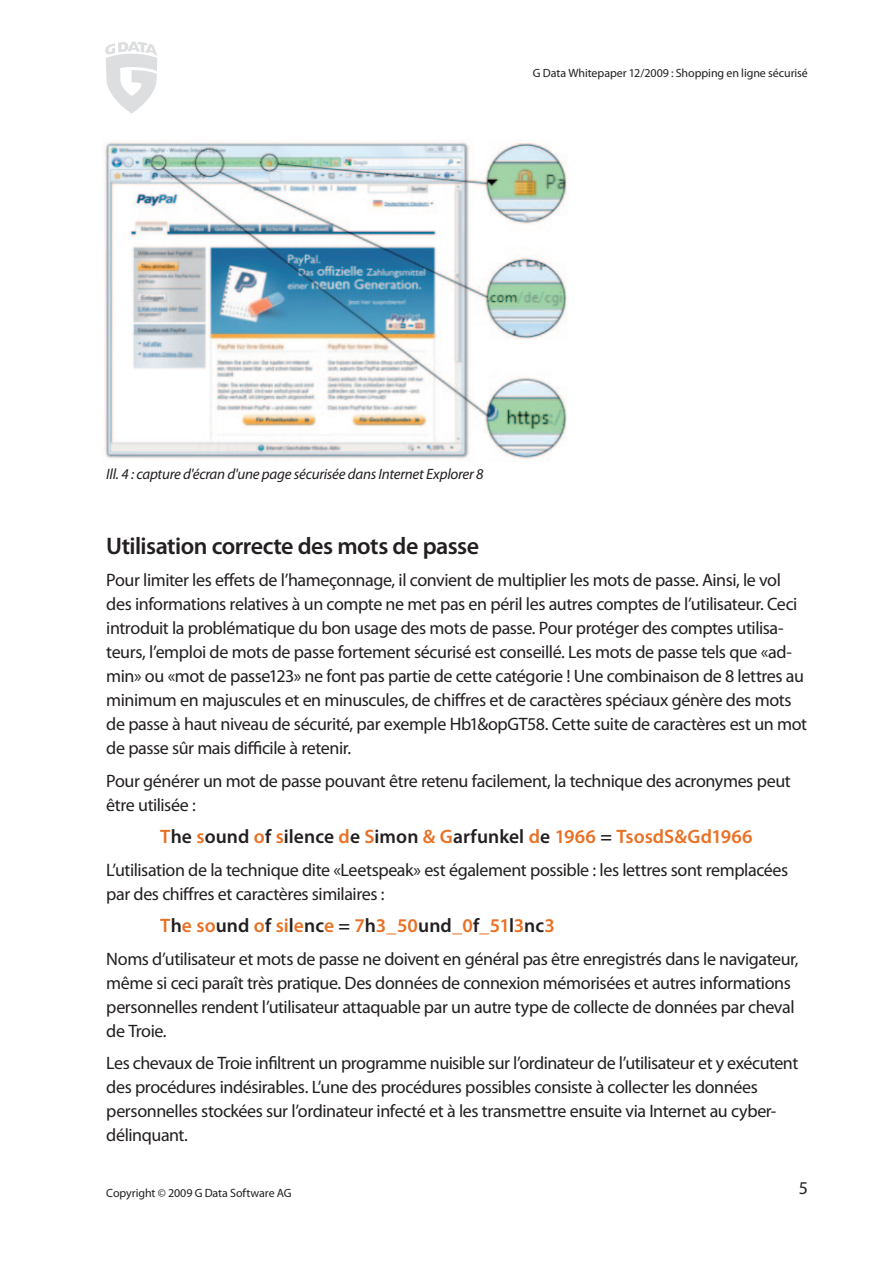
<style>
.page{position:relative;width:893px;height:1263px;background:#fff}
.page>*{position:absolute;margin:0;border:0;box-sizing:border-box;transform-origin:0 0}
.t1{font:600 24px "Myriad Pro";letter-spacing:-.02em;color:#231f20}
.t2{font:600 19.5px "Myriad Pro";letter-spacing:.005em;color:#231f20}
.t3{font:600 19.5px "Myriad Pro";letter-spacing:.005em;color:#e87124}
.t4{font:18px/24px "Myriad Pro";letter-spacing:-.025em;color:#231f20}
.t5{font:italic 15px "Myriad Pro";letter-spacing:-.015em;color:#231f20}
.t6{font:12px "Myriad Pro";letter-spacing:-.005em;color:#231f20}
.s1{color:#e87124}
.s2{color:#231f20}
</style>
<div class="page">
<svg style="left:105px;top:42px;width:52px;height:72px"></svg>
<img style="left:104px;top:142px;width:463px;height:317px">
<p class="t6" style="left:533px;top:66px;width:276px">G Data Whitepaper 12/2009 : Shopping en ligne sécurisé</p>
<p class="t5" style="left:106px;top:466px;width:379px">Ill. 4 : capture d'écran d'une page sécurisée dans Internet Explorer 8</p>
<h1 class="t1" style="left:106px;top:532px;width:374px">Utilisation correcte des mots de passe</h1>
<p class="t4" style="left:106px;top:568px;width:702px">Pour limiter les effets de l’hameçonnage, il convient de multiplier les mots de passe. Ainsi, le vol des informations relatives à un compte ne met pas en péril les autres comptes de l’utilisateur. Ceci introduit la problématique du bon usage des mots de passe. Pour protéger des comptes utilisa&shy;teurs, l’emploi de mots de passe fortement sécurisé est conseillé. Les mots de passe tels que «ad&shy;min» ou «mot de passe123» ne font pas partie de cette catégorie ! Une combinaison de 8 lettres au minimum en majuscules et en minuscules, de chiffres et de caractères spéciaux génère des mots de passe à haut niveau de sécurité, par exemple Hb1&amp;opGT58. Cette suite de caractères est un mot de passe sûr mais difficile à retenir.</p>
<p class="t4" style="left:106px;top:769px;width:686px">Pour générer un mot de passe pouvant être retenu facilement, la technique des acronymes peut être utilisée :</p>
<p class="t2" style="left:160px;top:826px;width:594px"><span class="s1">T</span>he <span class="s1">s</span>ound <span class="s1">o</span>f <span class="s1">s</span>ilence <span class="s1">d</span>e <span class="s1">S</span>imon <span class="s1">&amp; G</span>arfunkel <span class="s1">d</span>e <span class="s1">1966</span> = <span class="s1">TsosdS&amp;Gd1966</span></p>
<p class="t4" style="left:106px;top:858px;width:683px">L’utilisation de la technique dite «Leetspeak» est également possible : les lettres sont remplacées par des chiffres et caractères similaires :</p>
<p class="t3" style="left:160px;top:915px;width:396px">T<span class="s2">h</span>e so<span class="s2">und</span> o<span class="s2">f</span> si<span class="s2">l</span>e<span class="s2">nc</span>e <span class="s2">=</span> 7<span class="s2">h</span>3_50<span class="s2">und</span>_0<span class="s2">f</span>_51<span class="s2">l</span>3<span class="s2">nc</span>3</p>
<p class="t4" style="left:106px;top:947px;width:694px">Noms d’utilisateur et mots de passe ne doivent en général pas être enregistrés dans le navigateur, même si ceci paraît très pratique. Des données de connexion mémorisées et autres informations personnelles rendent l’utilisateur attaquable par un autre type de collecte de données par cheval de Troie.</p>
<p class="t4" style="left:106px;top:1051px;width:693px">Les chevaux de Troie infiltrent un programme nuisible sur l’ordinateur de l’utilisateur et y exécutent des procédures indésirables. L’une des procédures possibles consiste à collecter les données<br>per sonnelles stockées sur l’ordinateur infecté et à les transmettre ensuite via Internet au cyber&shy;délinquant.</p>
<p class="t6" style="left:106px;top:1186px;width:187px">Copyright © 2009 G Data Software AG</p>
<p class="t4" style="left:799px;top:1176px;width:11px">5</p>
</div>
